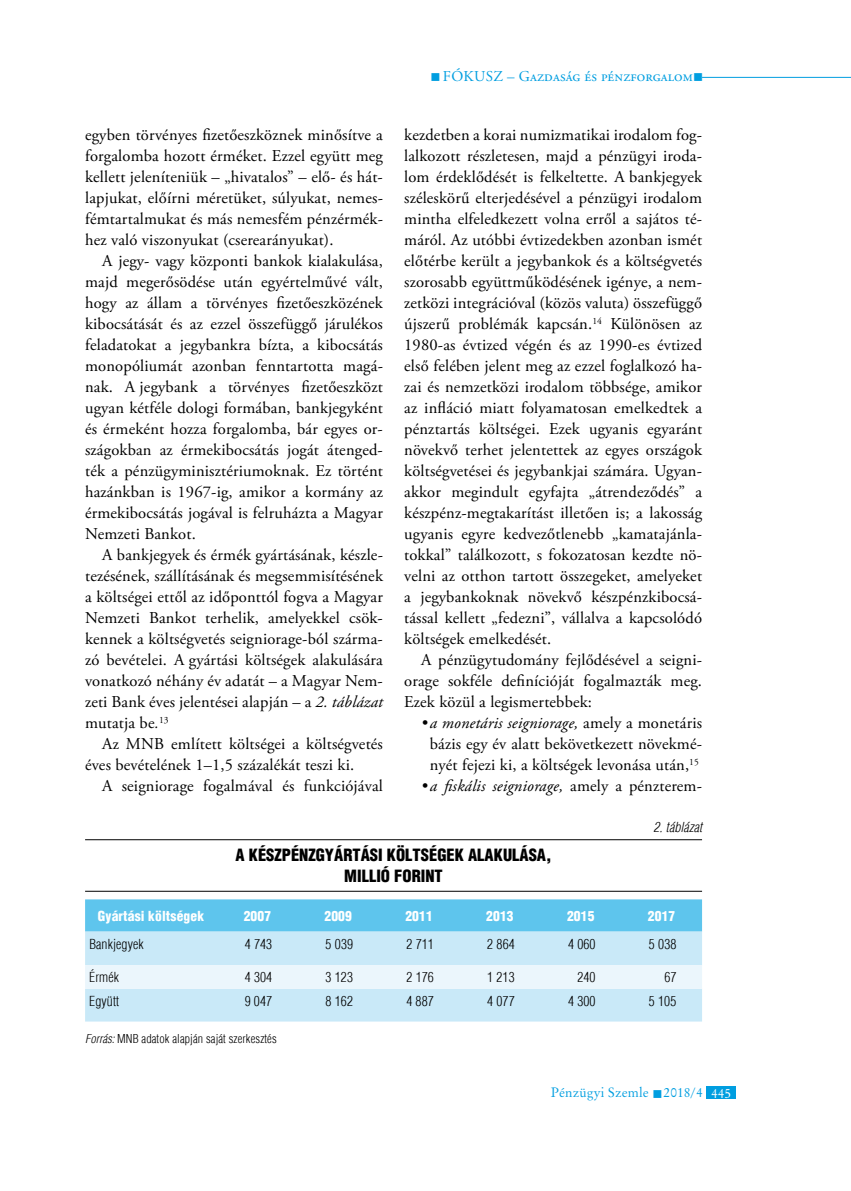
<style>
.page{position:relative;width:851px;height:1191px;background:#fff}
.page>*{position:absolute;margin:0;border:0;box-sizing:border-box;transform-origin:0 0}
.t1{font:16.5px/21px "Adobe Garamond Pro";letter-spacing:-.005em;color:#000;text-align:justify}
.t2{font:900 condensed 16.5px/21px "H Helvetica";color:#000;text-align:center}
.t3{font:italic 16.5px "Adobe Garamond Pro";letter-spacing:.01em;color:#000}
.t4{font:15px "Adobe Garamond Pro";letter-spacing:.01em;color:#009ee0}
.t5{font:300 condensed 13.5px "H Helvetica";letter-spacing:.01em;color:#000}
.t6{font:900 condensed 13.5px "H Helvetica";letter-spacing:.01em;color:#fff}
.t7{font:13.5px "Original Garamond HU Normal";letter-spacing:.01em;color:#009ee0}
.t8{font:italic 300 condensed 13.5px "H Helvetica";letter-spacing:.01em;color:#000}
.t9{font:300 condensed 12px "H Helvetica";letter-spacing:.01em;color:#000}
.s1{font-style:italic}
.s2{font-style:normal}
.s3{color:#fff}
</style>
<div class="page">
<hr style="left:702px;top:77px;width:148px;height:1px;background:#009ee0">
<div style="left:706px;top:1086px;width:30px;height:13px;background:#009ee0"></div>
<hr style="left:85px;top:839px;width:617px;height:1px;background:#000">
<hr style="left:85px;top:891px;width:617px;height:1px;background:#000">
<div style="left:85px;top:899px;width:617px;height:32px;background:#5ec5ed"></div>
<div style="left:85px;top:931px;width:617px;height:90px;background:#c9e9f8"></div>
<div style="left:85px;top:965px;width:617px;height:23px;background:#ebf6fc"></div>
<p class="t4" style="left:430px;top:67px;width:274px">■ fókusz – Gazdaság és pénzforgalom■</p>
<p class="t1" style="left:85px;top:125px;width:299px">egyben törvényes fizetőeszköznek minősítve a forgalomba hozott érméket. Ezzel együtt meg kellett jeleníteniük – „hivatalos” – elő- és hát&shy;lapjukat, előírni méretüket, súlyukat, nemes&shy;fémtartalmukat és más nemesfém pénzérmék&shy;hez való viszonyukat (cserearányukat).</p>
<p class="t1" style="left:85px;top:251px;width:299px;text-indent:17px">A jegy- vagy központi bankok kialakulása, majd megerősödése után egyértelművé vált, hogy az állam a törvényes fizetőeszközének kibocsátását és az ezzel összefüggő járulékos feladatokat a jegybankra bízta, a kibocsátás monopóliumát azonban fenntartotta magá&shy;nak. A jegybank a törvényes fizetőeszközt ugyan kétféle dologi formában, bankjegyként és érmeként hozza forgalomba, bár egyes or&shy;szágokban az érmekibocsátás jogát átenged&shy;ték a pénzügyminisztériumoknak. Ez történt hazánkban is 1967-ig, amikor a kormány az érmekibocsátás jogával is felruházta a Magyar Nemzeti Bankot.</p>
<p class="t1" style="left:85px;top:545px;width:300px;text-indent:17px">A bankjegyek és érmék gyártásának, készle&shy;tezésének, szállításának és megsemmisítésének a költségei ettől az időponttól fogva a Magyar Nemzeti Bankot terhelik, amelyekkel csök&shy;kennek a költségvetés seigniorage-ból szárma&shy;zó bevételei. A gyártási költségek alakulására vonatkozó néhány év adatát – a Magyar Nem&shy;zeti Bank éves jelentései alapján – a <span class="s1">2. táblázat </span>mutatja be<span class="s1">.</span><sup>13</sup></p>
<p class="t1" style="left:85px;top:734px;width:299px;text-indent:17px">Az MNB említett költségei a költségvetés éves bevételének 1–1,5 százalékát teszi ki.</p>
<p class="t1" style="left:102px;top:776px;width:282px">A seigniorage fogalmával és funkciójával</p>
<p class="t1" style="left:404px;top:125px;width:300px">kezdetben a korai numizmatikai irodalom fog&shy;lalkozott részletesen, majd a pénzügyi iroda&shy;lom érdeklődését is felkeltette. A bankjegyek széleskörű elterjedésével a pénzügyi irodalom mintha elfeledkezett volna erről a sajátos té&shy;máról. Az utóbbi évtizedekben azonban ismét előtérbe került a jegybankok és a költségvetés szorosabb együttműködésének igénye, a nem&shy;zetközi integrációval (közös valuta) összefüggő újszerű problémák kapcsán.<sup>14</sup> Különösen az 1980-as évtized végén és az 1990-es évtized első felében jelent meg az ezzel foglalkozó ha&shy;zai és nemzetközi irodalom többsége, amikor az infláció miatt folyamatosan emelkedtek a pénztartás költségei. Ezek ugyanis egyaránt növekvő terhet jelentettek az egyes országok költségvetései és jegybankjai számára. Ugyan&shy;akkor megindult egyfajta „átrendeződés” a készpénz-megtakarítást illetően is; a lakosság ugyanis egyre kedvezőtlenebb „kamatajánla&shy;tokkal” találkozott, s fokozatosan kezdte nö&shy;velni az otthon tartott összegeket, amelyeket a jegybankoknak növekvő készpénzkibocsá&shy;tással kellett „fedezni”, vállalva a kapcsolódó költségek emelkedését.</p>
<p class="t1" style="left:404px;top:650px;width:299px;text-indent:17px">A pénzügytudomány fejlődésével a seigni&shy;orage sokféle definícióját fogalmazták meg.<br>Ezek közül a legismertebbek:</p>
<p class="t1" style="left:421px;top:713px;width:282px;text-align:center"><span class="s1">• a monetáris seigniorage,</span> amely a monetáris bázis egy év alatt bekövetkezett növekmé&shy;nyét fejezi ki, a költségek levonása után,<sup>15</sup></p>
<p class="t3" style="left:421px;top:776px;width:282px">• a fiskális seigniorage, <span class="s2">amely a pénzterem-</span></p>
<p class="t8" style="left:653px;top:819px;width:50px">2. táblázat</p>
<p class="t2" style="left:235px;top:844px;width:317px">A KÉSZPÉNZGYÁRTÁSI KÖLTSÉGEK ALAKULÁSA,<br>MILLIÓ FORINT</p>
<p class="t6" style="left:98px;top:907px;width:108px">GYÁRTÁSI KÖLTSÉGEK</p>
<p class="t6" style="left:244px;top:907px;width:29px">2007</p>
<p class="t6" style="left:324px;top:907px;width:29px">2009</p>
<p class="t6" style="left:405px;top:907px;width:29px">2011</p>
<p class="t6" style="left:486px;top:907px;width:29px">2013</p>
<p class="t6" style="left:567px;top:907px;width:29px">2015</p>
<p class="t6" style="left:647px;top:907px;width:29px">2017</p>
<p class="t5" style="left:89px;top:936px;width:56px">Bankjegyek</p>
<p class="t5" style="left:245px;top:936px;width:29px">4 743</p>
<p class="t5" style="left:325px;top:936px;width:29px">5 039</p>
<p class="t5" style="left:406px;top:936px;width:29px">2 711</p>
<p class="t5" style="left:487px;top:936px;width:29px">2 864</p>
<p class="t5" style="left:568px;top:936px;width:29px">4 060</p>
<p class="t5" style="left:649px;top:936px;width:29px">5 038</p>
<p class="t5" style="left:89px;top:969px;width:31px">Érmék</p>
<p class="t5" style="left:245px;top:969px;width:29px">4 304</p>
<p class="t5" style="left:325px;top:969px;width:29px">3 123</p>
<p class="t5" style="left:406px;top:969px;width:29px">2 176</p>
<p class="t5" style="left:487px;top:969px;width:29px">1 213</p>
<p class="t5" style="left:577px;top:969px;width:20px">240</p>
<p class="t5" style="left:664px;top:969px;width:14px">67</p>
<p class="t5" style="left:89px;top:993px;width:31px">Együtt</p>
<p class="t5" style="left:245px;top:993px;width:29px">9 047</p>
<p class="t5" style="left:325px;top:993px;width:29px">8 162</p>
<p class="t5" style="left:406px;top:993px;width:29px">4 887</p>
<p class="t5" style="left:487px;top:993px;width:29px">4 077</p>
<p class="t5" style="left:568px;top:993px;width:29px">4 300</p>
<p class="t5" style="left:648px;top:993px;width:29px">5 105</p>
<p class="t9" style="left:85px;top:1031px;width:193px"><span class="s1">Forrás:</span> MN B adatok alapján saját szerkesztés</p>
<p class="t7" style="left:550px;top:1084px;width:182px">Pénzügyi Szemle ■ 2018/4 <span class="s3">445</span></p>
</div>
